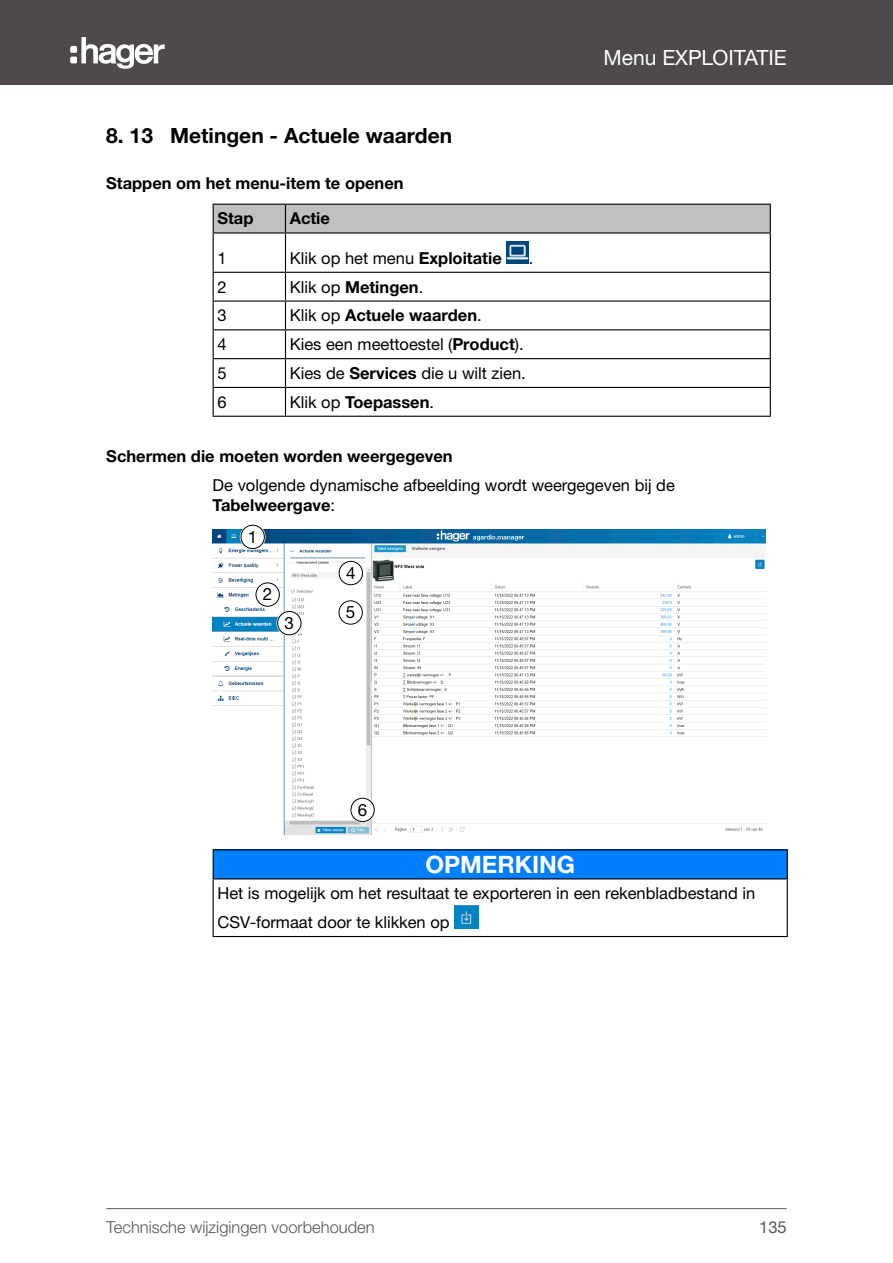
<style>
.page{position:relative;width:893px;height:1263px;background:#fff}
.page>*{position:absolute;margin:0;border:0;box-sizing:border-box;transform-origin:0 0}
.Signalwort_weiß{font:700 24px "Helvetica Neue LTW1 G";color:#fff}
.t1{font:700 21px "Helvetica Neue LTW1 G";color:#000}
.t2{font:21px "Helvetica Neue LTW1 G";color:#fff}
.t3{font:16.95px "Helvetica Neue LTW1 G";color:#000}
.Table_Body_Text{font:16.5px/28.8px "Helvetica Neue LTW1 G";color:#000}
.Body_Text{font:16.5px/19.8px "Helvetica Neue LTW1 G";color:#000}
.Marginalie{font:700 16.5px "Helvetica Neue LTW1 G";color:#000}
.Table_Body_Text-2{font:700 16.5px "Helvetica Neue LTW1 G";color:#000}
.t4{font:300 16.5px "Helvetica Neue LTW1 G";color:#575756}
.Table_Heading{font:700 16.5px "Helvetica Neue LTW1 G";color:#000}
.t5{font:16.5px "Helvetica Neue LTW1 G";color:#575756}
.s1{font-weight:700}
.s2{font-weight:400}
</style>
<div class="page">
<div style="left:0;top:0;width:893px;height:85px;background:#4d4a49"></div>
<svg style="left:81px;top:37px;width:84px;height:32px"></svg>
<div style="left:70px;top:46px;width:7px;height:7px;background:#fefefe;border-radius:2px"></div>
<div style="left:70px;top:57px;width:7px;height:6px;background:#fefefe;border-radius:2px"></div>
<hr style="left:106px;top:1208px;width:681px;height:1px;background:#575756">
<hr style="left:213px;top:300px;width:72px;height:2px;background:#000">
<hr style="left:285px;top:300px;width:486px;height:2px;background:#000">
<hr style="left:213px;top:329px;width:72px;height:1px;background:#000">
<hr style="left:285px;top:329px;width:486px;height:1px;background:#000">
<hr style="left:213px;top:358px;width:72px;height:1px;background:#000">
<hr style="left:285px;top:358px;width:486px;height:1px;background:#000">
<hr style="left:213px;top:387px;width:72px;height:1px;background:#000">
<hr style="left:285px;top:387px;width:486px;height:1px;background:#000">
<hr style="left:285px;top:234px;width:1px;height:38px;background:#000">
<svg style="left:285px;top:273px;width:1px;height:143px"></svg>
<div style="left:213px;top:204px;width:558px;height:28px;background:#c0c0c0"></div>
<svg style="left:213px;top:273px;width:1px;height:143px"></svg>
<svg style="left:770px;top:273px;width:1px;height:143px"></svg>
<hr style="left:213px;top:416px;width:72px;height:1px;background:#000">
<hr style="left:285px;top:416px;width:486px;height:1px;background:#000">
<hr style="left:213px;top:232px;width:72px;height:2px;background:#000">
<hr style="left:213px;top:234px;width:1px;height:38px;background:#000">
<hr style="left:285px;top:232px;width:486px;height:2px;background:#000">
<hr style="left:770px;top:234px;width:1px;height:38px;background:#000">
<hr style="left:213px;top:272px;width:72px;height:1px;background:#000">
<hr style="left:285px;top:272px;width:486px;height:1px;background:#000">
<img style="left:506px;top:241px;width:23px;height:23px">
<img style="left:213px;top:530px;width:553px;height:304px">
<svg style="left:240px;top:524px;width:26px;height:26px"></svg>
<div style="left:241px;top:525px;width:23px;height:24px;background:#fff;border-radius:50%"></div>
<div style="left:241px;top:525px;width:24px;height:24px;border:1px solid #000;border-radius:50%"></div>
<svg style="left:255px;top:582px;width:26px;height:25px"></svg>
<div style="left:256px;top:583px;width:23px;height:23px;background:#fff;border-radius:50%"></div>
<div style="left:256px;top:583px;width:24px;height:23px;border:1px solid #000;border-radius:50%"></div>
<svg style="left:276px;top:610px;width:26px;height:26px"></svg>
<div style="left:278px;top:611px;width:23px;height:24px;background:#fff;border-radius:50%"></div>
<div style="left:277px;top:611px;width:24px;height:24px;border:1px solid #000;border-radius:50%"></div>
<svg style="left:338px;top:560px;width:26px;height:26px"></svg>
<div style="left:339px;top:561px;width:23px;height:24px;background:#fff;border-radius:50%"></div>
<div style="left:339px;top:561px;width:24px;height:24px;border:1px solid #000;border-radius:50%"></div>
<svg style="left:338px;top:600px;width:25px;height:25px"></svg>
<div style="left:339px;top:601px;width:23px;height:23px;background:#fff;border-radius:50%"></div>
<div style="left:339px;top:601px;width:23px;height:23px;border:1px solid #000;border-radius:50%"></div>
<svg style="left:350px;top:797px;width:25px;height:26px"></svg>
<div style="left:351px;top:798px;width:23px;height:23px;background:#fff;border-radius:50%"></div>
<div style="left:351px;top:798px;width:23px;height:24px;border:1px solid #000;border-radius:50%"></div>
<div style="left:213px;top:850px;width:574px;height:29px;background:#007fff"></div>
<hr style="left:213px;top:849px;width:575px;height:1px;background:#000">
<svg style="left:213px;top:850px;width:1px;height:28px"></svg>
<svg style="left:787px;top:850px;width:1px;height:28px"></svg>
<hr style="left:213px;top:878px;width:575px;height:1px;background:#000">
<hr style="left:213px;top:879px;width:1px;height:57px;background:#000">
<hr style="left:787px;top:879px;width:1px;height:57px;background:#000">
<hr style="left:213px;top:936px;width:575px;height:1px;background:#000">
<img style="left:454px;top:905px;width:24px;height:23px">
<p class="t2" style="left:604px;top:44px;width:185px">Menu EXPLOITATIE</p>
<p class="t1" style="left:106px;top:122px;width:347px">8. 13 Metingen - Actuele waarden</p>
<p class="Marginalie" style="left:106px;top:173px;width:299px">Stappen om het menu-item te openen</p>
<p class="Table_Heading" style="left:217px;top:208px;width:38px">Stap</p>
<p class="Table_Heading" style="left:290px;top:208px;width:42px">Actie</p>
<p class="Table_Body_Text" style="left:217px;top:243px;width:11px">1</p>
<p class="Table_Body_Text" style="left:290px;top:243px;width:214px">Klik op het menu <span class="s1">Exploitatie</span></p>
<p class="Table_Body_Text" style="left:529px;top:243px;width:6px">.</p>
<p class="Table_Body_Text" style="left:217px;top:272px;width:11px">2</p>
<p class="Table_Body_Text-2" style="left:290px;top:276px;width:135px"><span class="s2">Klik op</span> Metingen<span class="s2">.</span></p>
<p class="Table_Body_Text" style="left:217px;top:301px;width:11px">3</p>
<p class="Table_Body_Text-2" style="left:290px;top:305px;width:194px"><span class="s2">Klik op</span> Actuele waarden<span class="s2">.</span></p>
<p class="Table_Body_Text" style="left:217px;top:330px;width:11px">4</p>
<p class="Table_Body_Text" style="left:290px;top:330px;width:235px">Kies een meettoestel (<span class="s1">Product</span>).</p>
<p class="Table_Body_Text" style="left:217px;top:359px;width:11px">5</p>
<p class="Table_Body_Text" style="left:290px;top:359px;width:238px">Kies de <span class="s1">Services</span> die u wilt zien.</p>
<p class="Table_Body_Text" style="left:217px;top:387px;width:11px">6</p>
<p class="Table_Body_Text-2" style="left:290px;top:392px;width:146px"><span class="s2">Klik op</span> Toepassen<span class="s2">.</span></p>
<p class="Marginalie" style="left:106px;top:446px;width:348px">Schermen die moeten worden weergegeven</p>
<p class="Body_Text" style="left:213px;top:475px;width:464px">De volgende dynamische afbeelding wordt weergegeven bij de<br><span class="s1">Tabelweergave</span>:</p>
<p class="t3" style="left:248px;top:526px;width:11px">1</p>
<p class="t3" style="left:263px;top:584px;width:11px">2</p>
<p class="t3" style="left:285px;top:612px;width:11px">3</p>
<p class="t3" style="left:346px;top:562px;width:11px">4</p>
<p class="t3" style="left:346px;top:602px;width:11px">5</p>
<p class="t3" style="left:358px;top:799px;width:11px">6</p>
<p class="Signalwort_weiß" style="left:425px;top:850px;width:151px">OPMERKING</p>
<p class="Table_Body_Text" style="left:217px;top:879px;width:539px">Het is mogelijk om het resultaat te exporteren in een rekenbladbestand in<br>CSV-formaat door te klikken op</p>
<p class="t4" style="left:106px;top:1217px;width:270px">Technische wijzigingen voorbehouden</p>
<p class="t5" style="left:759px;top:1217px;width:29px">135</p>
</div>
